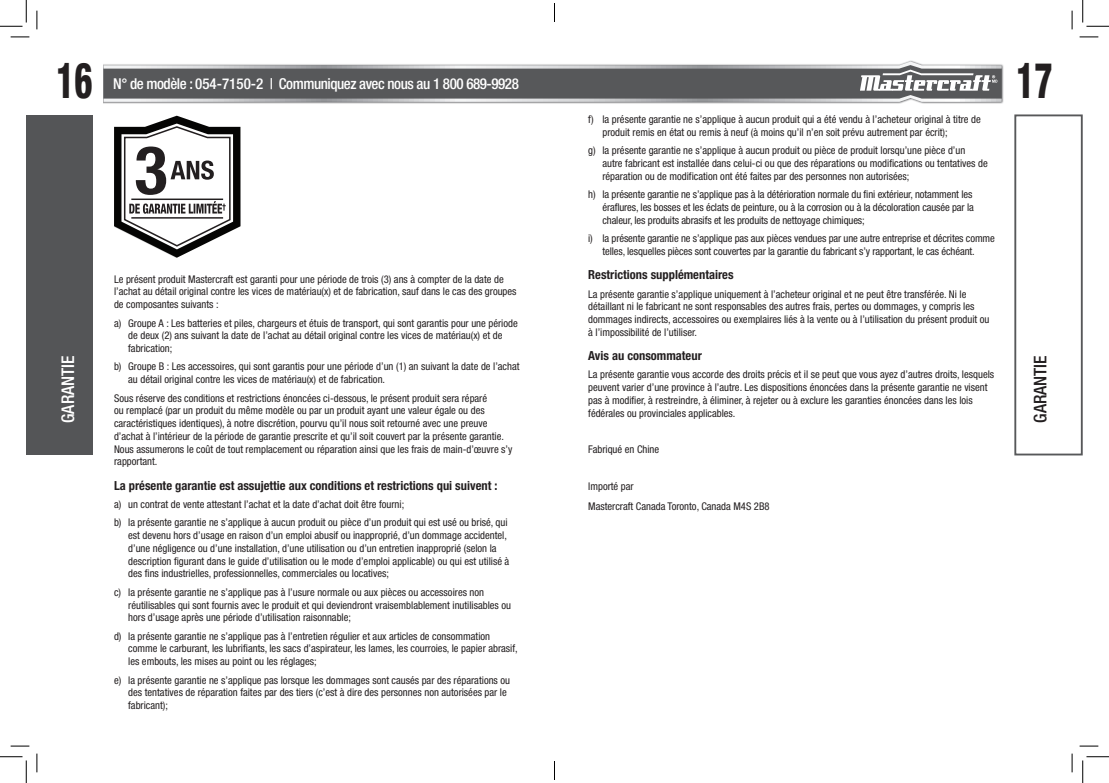
<style>
.page{position:relative;width:1109px;height:783px;background:#fff}
.page>*{position:absolute;margin:0;border:0;box-sizing:border-box;transform-origin:0 0}
.t1{font:800 condensed 49.5px "Helvetica Neue LT Std";color:#231f20;scale:.71 1}
.t2{font:500 condensed 17.5px "Helvetica Neue LT Std";color:#fff}
.t3{font:500 condensed 17.5px "Helvetica Neue LT Std";color:#231f20}
.t4{font:500 condensed 15px "Helvetica Neue LT Std";letter-spacing:-.03em;color:#fff}
.t5{font:700 condensed 12.5px "Helvetica Neue LT Std";color:#231f20}
.t6{font:condensed 10.62px/12.8px "Helvetica Neue LT Std";color:#231f20}
.t7{font:10px "Myriad Pro";color:#231f20}
</style>
<div class="page">
<div style="left:1014px;top:114px;width:68px;height:341px;border:2px solid #57585a"></div>
<img style="left:103px;top:60px;width:901px;height:44px">
<div style="left:26px;top:115px;width:67px;height:339px;background:#545557"></div>
<svg style="left:103px;top:62px;width:898px;height:40px"></svg>
<svg style="left:103px;top:65px;width:898px;height:34px;background:#6b6c6e"></svg>
<svg style="left:114px;top:116px;width:126px;height:142px"></svg>
<svg style="left:11px;top:36px;width:18px;height:2px"></svg>
<svg style="left:1079px;top:36px;width:19px;height:2px"></svg>
<svg style="left:11px;top:745px;width:18px;height:1px"></svg>
<svg style="left:1079px;top:745px;width:19px;height:1px"></svg>
<svg style="left:36px;top:11px;width:2px;height:18px"></svg>
<svg style="left:36px;top:753px;width:2px;height:19px"></svg>
<svg style="left:1071px;top:11px;width:1px;height:18px"></svg>
<svg style="left:1071px;top:753px;width:1px;height:19px"></svg>
<svg style="left:0;top:0;width:27px;height:27px"></svg>
<svg style="left:0;top:756px;width:27px;height:26px"></svg>
<svg style="left:1082px;top:0;width:26px;height:27px"></svg>
<svg style="left:1082px;top:756px;width:26px;height:26px"></svg>
<svg style="left:554px;top:3px;width:1px;height:19px"></svg>
<svg style="left:554px;top:761px;width:1px;height:18px"></svg>
<h1 class="t1" style="left:56px;top:50px;width:53px">16</h1>
<h3 class="t4" style="left:113px;top:75px;width:407px">N° de modèle : 054-7150-2 | Communiquez avec nous au 1 800 689-9928</h3>
<h1 class="t1" style="left:1016px;top:50px;width:53px">17</h1>
<p class="t6" style="left:602px;top:113px;width:380px;text-indent:-14px">f) la présente garantie ne s’applique à aucun produit qui a été vendu à l’acheteur original à titre de produit remis en état ou remis à neuf (à moins qu’il n’en soit prévu autrement par écrit);</p>
<p class="t6" style="left:602px;top:144px;width:387px;text-indent:-14px">g) la présente garantie ne s’applique à aucun produit ou pièce de produit lorsqu’une pièce d’un autre fabricant est installée dans celui-ci ou que des réparations ou modifications ou tentatives de réparation ou de modification ont été faites par des personnes non autorisées;</p>
<p class="t6" style="left:602px;top:188px;width:373px;text-indent:-14px">h) la présente garantie ne s’applique pas à la détérioration normale du fini extérieur, notamment les éraflures, les bosses et les éclats de peinture, ou à la corrosion ou à la décoloration causée par la chaleur, les produits abrasifs et les produits de nettoyage chimiques;</p>
<p class="t6" style="left:588px;top:232px;width:408px;text-align:center">i) la présente garantie ne s’applique pas aux pièces vendues par une autre entreprise et décrites comme telles, lesquelles pièces sont couvertes par la garantie du fabricant s’y rapportant, le cas échéant.</p>
<p class="t5" style="left:588px;top:267px;width:147px">Restrictions supplémentaires</p>
<p class="t6" style="left:588px;top:287px;width:403px">La présente garantie s’applique uniquement à l’acheteur original et ne peut être transférée. Ni le détaillant ni le fabricant ne sont responsables des autres frais, pertes ou dommages, y compris les dommages indirects, accessoires ou exemplaires liés à la vente ou à l’utilisation du présent produit ou à l’impossibilité de l’utiliser.</p>
<p class="t5" style="left:588px;top:348px;width:115px">Avis au consommateur</p>
<p class="t6" style="left:588px;top:368px;width:407px">La présente garantie vous accorde des droits précis et il se peut que vous ayez d’autres droits, lesquels peuvent varier d’une province à l’autre. Les dispositions énoncées dans la présente garantie ne visent pas à modifier, à restreindre, à éliminer, à rejeter ou à exclure les garanties énoncées dans les lois fédérales ou provinciales applicables.</p>
<p class="t6" style="left:588px;top:443px;width:72px">Fabriqué en Chine</p>
<p class="t6" style="left:588px;top:476px;width:183px;line-height:19.4px">Importé par<br>Mastercraft Canada Toronto, Canada M4S 2B8</p>
<p class="t6" style="left:114px;top:272px;width:404px">Le présent produit Mastercraft est garanti pour une période de trois (3) ans à compter de la date de l’achat au détail original contre les vices de matériau(x) et de fabrication, sauf dans le cas des groupes de composantes suivants :</p>
<p class="t6" style="left:128px;top:316px;width:391px;text-indent:-14px">a) Groupe A : Les batteries et piles, chargeurs et étuis de transport, qui sont garantis pour une période de deux (2) ans suivant la date de l’achat au détail original contre les vices de matériau(x) et de fabrication;</p>
<p class="t6" style="left:128px;top:360px;width:393px;text-indent:-14px">b) Groupe B : Les accessoires, qui sont garantis pour une période d’un (1) an suivant la date de l’achat au détail original contre les vices de matériau(x) et de fabrication.</p>
<p class="t6" style="left:114px;top:391px;width:400px">Sous réserve des conditions et restrictions énoncées ci-dessous, le présent produit sera réparé<br>ou remplacé (par un produit du même modèle ou par un produit ayant une valeur égale ou des caractéristiques identiques), à notre discrétion, pourvu qu’il nous soit retourné avec une preuve d’achat à l’intérieur de la période de garantie prescrite et qu’il soit couvert par la présente garantie.<br>Nous assumerons le coût de tout remplacement ou réparation ainsi que les frais de main-d’œuvre s’y rapportant.</p>
<p class="t5" style="left:114px;top:477px;width:385px">La présente garantie est assujettie aux conditions et restrictions qui suivent :</p>
<p class="t6" style="left:114px;top:495px;width:395px;line-height:18.4px">a) un contrat de vente attestant l’achat et la date d’achat doit être fourni;<br>b) la présente garantie ne s’applique à aucun produit ou pièce d’un produit qui est usé ou brisé, qui</p>
<p class="t6" style="left:128px;top:529px;width:382px">est devenu hors d’usage en raison d’un emploi abusif ou inapproprié, d’un dommage accidentel, d’une négligence ou d’une installation, d’une utilisation ou d’un entretien inapproprié (selon la description figurant dans le guide d’utilisation ou le mode d’emploi applicable) ou qui est utilisé à des fins industrielles, professionnelles, commerciales ou locatives;</p>
<p class="t6" style="left:128px;top:585px;width:384px;text-indent:-14px">c) la présente garantie ne s’applique pas à l’usure normale ou aux pièces ou accessoires non réutilisables qui sont fournis avec le produit et qui deviendront vraisemblablement inutilisables ou hors d’usage après une période d’utilisation raisonnable;</p>
<p class="t6" style="left:128px;top:629px;width:391px;text-indent:-14px">d) la présente garantie ne s’applique pas à l’entretien régulier et aux articles de consommation comme le carburant, les lubrifiants, les sacs d’aspirateur, les lames, les courroies, le papier abrasif, les embouts, les mises au point ou les réglages;</p>
<p class="t6" style="left:128px;top:673px;width:383px;text-indent:-14px">e) la présente garantie ne s’applique pas lorsque les dommages sont causés par des réparations ou des tentatives de réparation faites par des tiers (c’est à dire des personnes non autorisées par le fabricant);</p>
<h2 class="t2" style="left:57px;top:423px;width:69px;rotate:-90deg">GARANTIE</h2>
<h2 class="t3" style="left:1029px;top:422px;width:69px;rotate:-90deg">GARANTIE</h2>
<p class="t7" style="left:263px;top:447px;width:40px">warnings</p>
</div>
